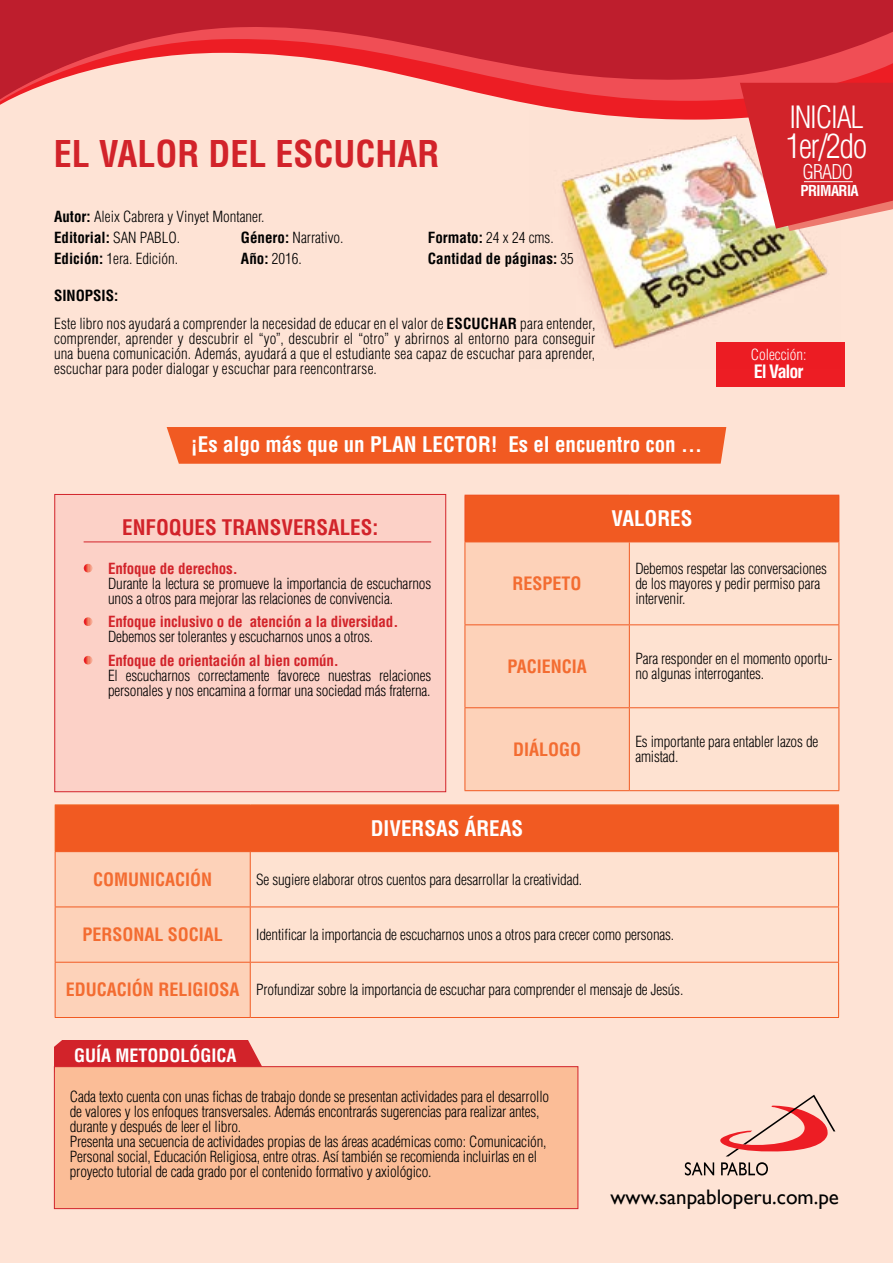
<style>
.page{position:relative;width:893px;height:1263px;background:#fff}
.page>*{position:absolute;margin:0;border:0;box-sizing:border-box;transform-origin:0 0}
.t1{font:700 condensed 36px "Helvetica LT Std";color:#d2232a}
.t2{font:300 condensed 33px "Helvetica LT Std";letter-spacing:-.04em;color:#fff}
.t3{font:300 condensed 30px "Helvetica LT Std";letter-spacing:-.04em;color:#fff}
.t4{font:700 condensed 21px "Helvetica LT Std";color:#fff}
.t5{font:21px "Gill Sans";color:#000}
.t6{font:700 condensed 21px "Helvetica LT Std";color:#d2232a}
.t7{font:300 condensed 19.95px "Helvetica LT Std";letter-spacing:-.04em;color:#fff}
.t8{font:700 condensed 18px "Helvetica LT Std";color:#f36c31}
.t9{font:700 condensed 18px "Helvetica LT Std";color:#fff}
.t10{font:300 condensed 15px/15px "Helvetica LT Std";letter-spacing:-.01em;color:#000}
.t11{font:700 condensed 15px "Helvetica LT Std";letter-spacing:-.01em;color:#d2232a}
.t12{font:300 condensed 15px/27.8px "Helvetica LT Std";letter-spacing:.015em;color:#000}
.t13{font:700 condensed 15px/21px "Helvetica LT Std";color:#000}
.t14{font:300 condensed 15px "Helvetica LT Std";color:#fff}
.t15{font:700 condensed 14.7px "Helvetica LT Std";letter-spacing:-.04em;color:#fff}
.s1{font-weight:700}
.s2{font-weight:300}
.s3{font-weight:700;font-size:18px;color:#f36c31}
</style>
<div class="page">
<div style="left:0;top:39px;width:893px;height:1224px;background:#fee3d5"></div>
<div style="left:0;top:0;width:893px;height:22px;background:#be1e2d"></div>
<svg style="left:0;top:22px;width:893px;height:88px"></svg>
<svg style="left:720px;top:1095px;width:115px;height:61px"></svg>
<svg style="left:685px;top:1162px;width:29px;height:13px"></svg>
<svg style="left:721px;top:1162px;width:47px;height:13px"></svg>
<svg style="left:54px;top:1040px;width:208px;height:26px;background:#d53338"></svg>
<div style="left:69px;top:1049px;width:173px;height:22px;background:#d2232a"></div>
<div style="left:54px;top:1066px;width:524px;height:143px;background:#fbbd97;border:1px solid #d2232a"></div>
<div style="left:55px;top:805px;width:784px;height:47px;background:#f15a22"></div>
<div style="left:56px;top:852px;width:194px;height:165px;background:#fdd2b9"></div>
<svg style="left:251px;top:852px;width:587px;height:110px"></svg>
<hr style="left:55px;top:852px;width:1px;height:54px;background:#f15a22">
<hr style="left:250px;top:852px;width:1px;height:54px;background:#f15a22">
<hr style="left:838px;top:852px;width:1px;height:54px;background:#f15a22">
<hr style="left:55px;top:906px;width:195px;height:1px;background:#f15a22">
<hr style="left:55px;top:907px;width:1px;height:55px;background:#f15a22">
<hr style="left:250px;top:906px;width:589px;height:1px;background:#f15a22">
<hr style="left:250px;top:907px;width:1px;height:55px;background:#f15a22">
<hr style="left:838px;top:907px;width:1px;height:55px;background:#f15a22">
<hr style="left:55px;top:962px;width:195px;height:1px;background:#f15a22">
<hr style="left:55px;top:962px;width:1px;height:55px;background:#f15a22">
<hr style="left:250px;top:962px;width:589px;height:1px;background:#f15a22">
<hr style="left:250px;top:962px;width:1px;height:55px;background:#f15a22">
<hr style="left:838px;top:962px;width:1px;height:55px;background:#f15a22">
<hr style="left:55px;top:1017px;width:195px;height:1px;background:#f15a22">
<hr style="left:250px;top:1017px;width:589px;height:1px;background:#f15a22">
<hr style="left:55px;top:804px;width:195px;height:1px;background:#f26522">
<hr style="left:55px;top:805px;width:1px;height:46px;background:#f26522">
<hr style="left:250px;top:804px;width:589px;height:1px;background:#f26522">
<hr style="left:838px;top:805px;width:1px;height:46px;background:#f26522">
<div style="left:465px;top:495px;width:374px;height:47px;background:#f15a22"></div>
<div style="left:466px;top:542px;width:163px;height:248px;background:#fdd2b9"></div>
<svg style="left:630px;top:542px;width:208px;height:167px"></svg>
<hr style="left:465px;top:542px;width:1px;height:82px;background:#f15a22">
<hr style="left:629px;top:542px;width:1px;height:82px;background:#f15a22">
<hr style="left:838px;top:542px;width:1px;height:82px;background:#f15a22">
<hr style="left:465px;top:624px;width:164px;height:1px;background:#f15a22">
<hr style="left:465px;top:625px;width:1px;height:82px;background:#f15a22">
<hr style="left:629px;top:624px;width:210px;height:1px;background:#f15a22">
<hr style="left:629px;top:625px;width:1px;height:82px;background:#f15a22">
<hr style="left:838px;top:625px;width:1px;height:82px;background:#f15a22">
<hr style="left:465px;top:707px;width:164px;height:1px;background:#f15a22">
<hr style="left:465px;top:708px;width:1px;height:82px;background:#f15a22">
<hr style="left:629px;top:707px;width:210px;height:1px;background:#f15a22">
<hr style="left:629px;top:708px;width:1px;height:82px;background:#f15a22">
<hr style="left:838px;top:708px;width:1px;height:82px;background:#f15a22">
<hr style="left:465px;top:790px;width:164px;height:1px;background:#f15a22">
<hr style="left:629px;top:790px;width:210px;height:1px;background:#f15a22">
<hr style="left:465px;top:495px;width:164px;height:1px;background:#f05123">
<hr style="left:465px;top:495px;width:1px;height:46px;background:#f05123">
<hr style="left:629px;top:495px;width:210px;height:1px;background:#f05123">
<hr style="left:838px;top:495px;width:1px;height:46px;background:#f05123">
<div style="left:54px;top:494px;width:392px;height:298px;background:#fcd1c7;border:1px solid #d2232a"></div>
<hr style="left:84px;top:541px;width:347px;height:1px;background:#d2232a">
<div style="left:167px;top:427px;width:559px;height:37px;background:#f15a22"></div>
<div style="left:716px;top:343px;width:128px;height:44px;background:#ed1d24"></div>
<img style="left:561px;top:110px;width:279px;height:240px">
<svg style="left:740px;top:83px;width:153px;height:148px;background:#d84548"></svg>
<hr style="left:804px;top:181px;width:49px;height:1px;background:#fff">
<h1 class="t1" style="left:54px;top:132px;width:387px">EL VALOR DEL ESCUCHAR</h1>
<p class="t10" style="left:54px;top:206px;width:212px;line-height:21px"><span class="s1">Autor:</span> Aleix Cabrera y Vinyet Montaner.<br><span class="s1">Editorial:</span> San Pablo.<br><span class="s1">Edición:</span> 1era. Edición.</p>
<p class="t10" style="left:241px;top:227px;width:104px;line-height:21px"><span class="s1">Género:</span> Narrativo.<br><span class="s1">Año:</span> 2016.</p>
<p class="t13" style="left:428px;top:227px;width:147px">Formato: <span class="s2">24 x 24 cms.<br></span>Cantidad de páginas: <span class="s2">35</span></p>
<p class="t12" style="left:54px;top:282px;width:543px"><span class="s1">SINOPSIS:<br></span>Este libro nos ayudará a comprender la necesidad de educar en el valor de <span class="s1">ESCUCHAR</span> para entender,</p>
<p class="t10" style="left:54px;top:331px;width:543px;text-align:justify">comprender, aprender y descubrir el “yo”, descubrir el “otro” y abrirnos al entorno para conseguir una buena comunicación. Además, ayudará a que el estudiante sea capaz de escuchar para aprender, escuchar para poder dialogar y escuchar para reencontrarse.</p>
<h3 class="t4" style="left:191px;top:431px;width:512px">¡Es algo más que un PLAN LECTOR! Es el encuentro con …</h3>
<h3 class="t6" style="left:122px;top:514px;width:258px">ENFOQUES TRANSVERSALES:</h3>
<h3 class="t4" style="left:611px;top:505px;width:82px">VALORES</h3>
<h3 class="t3" style="left:789px;top:99px;width:73px">INICIAL</h3>
<h2 class="t2" style="left:786px;top:126px;width:83px">1er/2do</h2>
<h3 class="t7" style="left:803px;top:159px;width:49px">GRADO</h3>
<p class="t15" style="left:801px;top:181px;width:60px">PRIMARIA</p>
<p class="t14" style="left:751px;top:345px;width:57px">Colección:</p>
<p class="t9" style="left:754px;top:360px;width:51px">El Valor</p>
<p class="t11" style="left:108px;top:559px;width:131px">Enfoque de derechos.</p>
<p class="t10" style="left:108px;top:575px;width:325px">Durante la lectura se promueve la importancia de escucharnos unos a otros para mejorar las relaciones de convivencia.</p>
<p class="t11" style="left:108px;top:612px;width:292px">Enfoque inclusivo o de atención a la diversidad.</p>
<p class="t10" style="left:108px;top:629px;width:267px">Debemos ser tolerantes y escucharnos unos a otros.</p>
<p class="t11" style="left:108px;top:651px;width:232px">Enfoque de orientación al bien común.</p>
<p class="t10" style="left:108px;top:668px;width:325px">El escucharnos correctamente favorece nuestras relaciones personales y nos encamina a formar una sociedad más fraterna.</p>
<p class="t8" style="left:513px;top:572px;width:71px">RESPETO</p>
<p class="t10" style="left:635px;top:561px;width:193px">Debemos respetar las conversaciones de los mayores y pedir permiso para intervenir.</p>
<p class="t8" style="left:507px;top:655px;width:81px">PACIENCIA</p>
<p class="t10" style="left:635px;top:651px;width:199px">Para responder en el momento oportu&shy;no algunas interrogantes.</p>
<p class="t8" style="left:513px;top:738px;width:70px">DIÁLOGO</p>
<p class="t10" style="left:635px;top:734px;width:185px">Es importante para entabler lazos de amistad.</p>
<h3 class="t4" style="left:371px;top:815px;width:154px">DIVERSAS ÁREAS</h3>
<p class="t8" style="left:93px;top:868px;width:121px">COMUNICACIÓN</p>
<p class="t10" style="left:256px;top:872px;width:327px">Se sugiere elaborar otros cuentos para desarrollar la creatividad.</p>
<p class="t8" style="left:82px;top:923px;width:142px">PERSONAL SOCIAL</p>
<p class="t10" style="left:256px;top:927px;width:420px">Identificar la importancia de escucharnos unos a otros para crecer como personas.</p>
<p class="t10" style="left:66px;top:982px;width:619px"><span class="s3">EDUCACIÓN RELIGIOSA</span> Profundizar sobre la importancia de escuchar para comprender el mensaje de Jesús.</p>
<p class="t9" style="left:74px;top:1044px;width:164px">GUÍA METODOLÓGICA</p>
<p class="t10" style="left:70px;top:1089px;width:481px">Cada texto cuenta con unas fichas de trabajo donde se presentan actividades para el desarrollo de valores y los enfoques transversales. Además encontrarás sugerencias para realizar antes, durante y después de leer el libro.<br>Presenta una secuencia de actividades propias de las áreas académicas como: Comunicación, Personal social, Educación Religiosa, entre otras. Así también se recomienda incluirlas en el proyecto tutorial de cada grado por el contenido formativo y axiológico.</p>
<h3 class="t5" style="left:610px;top:1184px;width:230px">www.sanpabloperu.com.pe</h3>
</div>
